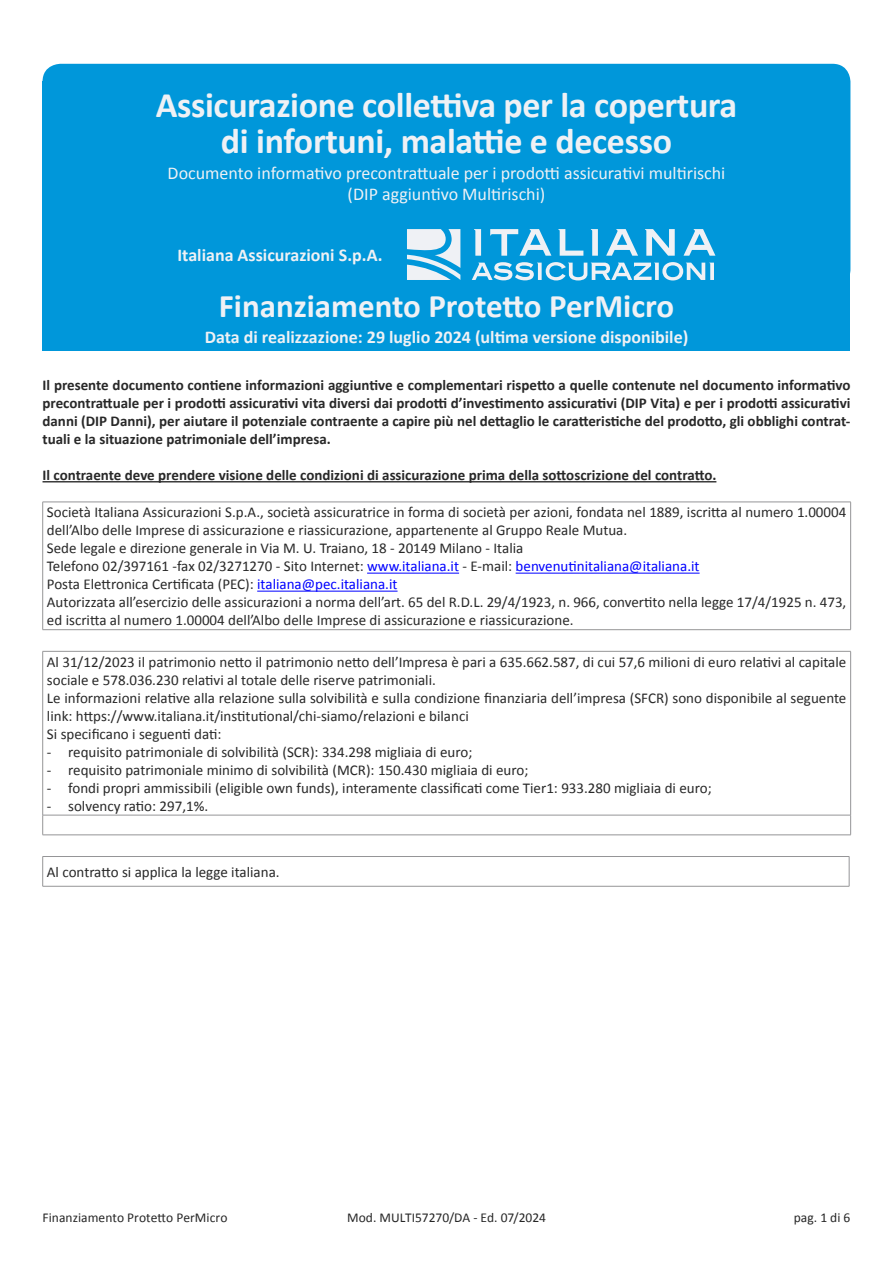
<style>
.page{position:relative;width:893px;height:1263px;background:#fff}
.page>*{position:absolute;margin:0;border:0;box-sizing:border-box;transform-origin:0 0}
._18b_bianco{font:700 36px/36px "Calibri";letter-spacing:-.01em;color:#eff1f5;text-align:center}
._12b_bianco{font:700 33px "Calibri";color:#eff1f5}
._12b_bianco-2{font:18px "Calibri";color:#eff1f5}
._12b_bianco-3{font:700 18px "Calibri";color:#eff1f5}
._10n_nero{font:15px/18px "Calibri";color:#282828}
._10b_nero{font:700 15px/18px "Calibri";color:#282828;text-align:justify}
.Paragrafo_base{font:13.5px "Calibri";letter-spacing:.005em;color:#262626}
.s1{color:#00f}
</style>
<div class="page">
<div style="left:43px;top:64px;width:807px;height:223px;background:#0097da;border-radius:18px"></div>
<hr style="left:43px;top:481px;width:673px;height:1px;background:#282828">
<div style="left:43px;top:81px;width:807px;height:270px;background:#0097da"></div>
<svg style="left:407px;top:229px;width:53px;height:51px"></svg>
<svg style="left:474px;top:229px;width:7px;height:27px"></svg>
<svg style="left:490px;top:229px;width:61px;height:27px"></svg>
<svg style="left:558px;top:229px;width:25px;height:27px"></svg>
<svg style="left:591px;top:229px;width:7px;height:27px"></svg>
<svg style="left:606px;top:229px;width:32px;height:27px"></svg>
<svg style="left:645px;top:229px;width:30px;height:27px"></svg>
<svg style="left:683px;top:229px;width:32px;height:27px"></svg>
<svg style="left:472px;top:262px;width:242px;height:18px"></svg>
<hr style="left:43px;top:502px;width:808px;height:1px;background:#959597">
<hr style="left:42px;top:502px;width:1px;height:127px;background:#959597">
<hr style="left:850px;top:502px;width:1px;height:127px;background:#959597">
<hr style="left:43px;top:629px;width:808px;height:1px;background:#959597">
<hr style="left:367px;top:573px;width:92px;height:1px;background:#00f">
<hr style="left:516px;top:573px;width:184px;height:1px;background:#00f">
<hr style="left:257px;top:591px;width:141px;height:1px;background:#00f">
<hr style="left:43px;top:651px;width:808px;height:1px;background:#959597">
<hr style="left:42px;top:651px;width:1px;height:164px;background:#959597">
<hr style="left:850px;top:651px;width:1px;height:164px;background:#959597">
<hr style="left:43px;top:815px;width:808px;height:1px;background:#959597">
<svg style="left:42px;top:815px;width:1px;height:20px"></svg>
<svg style="left:850px;top:815px;width:1px;height:20px"></svg>
<hr style="left:43px;top:835px;width:808px;height:1px;background:#959597">
<hr style="left:43px;top:856px;width:806px;height:1px;background:#959597">
<svg style="left:42px;top:857px;width:1px;height:29px"></svg>
<svg style="left:849px;top:857px;width:1px;height:29px"></svg>
<hr style="left:43px;top:886px;width:806px;height:1px;background:#959597">
<p class="_18b_bianco" style="left:156px;top:87px;width:583px">Assicurazione collettiva per la copertura di infortuni, malattie e decesso</p>
<p class="_12b_bianco-2" style="left:168px;top:162px;width:559px">Documento informativo precontrattuale per i prodotti assicurativi multirischi</p>
<p class="_12b_bianco-2" style="left:348px;top:183px;width:199px">(DIP aggiuntivo Multirischi)</p>
<p class="_12b_bianco-3" style="left:178px;top:243px;width:207px">Italiana Assicurazioni S.p.A.</p>
<p class="_12b_bianco" style="left:219px;top:285px;width:457px">Finanziamento Protetto PerMicro</p>
<p class="_12b_bianco-3" style="left:205px;top:325px;width:485px">Data di realizzazione: 29 luglio 2024 (ultima versione disponibile)</p>
<p class="_10b_nero" style="left:43px;top:376px;width:809px">Il presente documento contiene informazioni aggiuntive e complementari rispetto a quelle contenute nel documento informativo precontrattuale per i prodotti assicurativi vita diversi dai prodotti d’investimento assicurativi (DIP Vita) e per i prodotti assicurativi danni (DIP Danni), per aiutare il potenziale contraente a capire più nel dettaglio le caratteristiche del prodotto, gli obblighi contrat&shy;tuali e la situazione patrimoniale dell’impresa.</p>
<p class="_10b_nero" style="left:43px;top:466px;width:675px">Il contraente deve prendere visione delle condizioni di assicurazione prima della sottoscrizione del contratto.</p>
<p class="_10n_nero" style="left:47px;top:503px;width:801px">Società Italiana Assicurazioni S.p.A., società assicuratrice in forma di società per azioni, fondata nel 1889, iscritta al numero 1.00004 dell’Albo delle Imprese di assicurazione e riassicurazione, appartenente al Gruppo Reale Mutua.</p>
<p class="_10n_nero" style="left:47px;top:539px;width:478px">Sede legale e direzione generale in Via M. U. Traiano, 18 - 20149 Milano - Italia</p>
<p class="_10n_nero" style="left:47px;top:557px;width:654px">Telefono 02/397161 -fax 02/3271270 - Sito Internet: <span class="s1">www.italiana.it</span> - E-mail: <span class="s1">benvenutinitaliana@italiana.it</span></p>
<p class="_10n_nero" style="left:47px;top:575px;width:352px">Posta Elettronica Certificata (PEC): <span class="s1">italiana@pec.italiana.it</span></p>
<p class="_10n_nero" style="left:47px;top:593px;width:801px">Autorizzata all’esercizio delle assicurazioni a norma dell’art. 65 del R.D.L. 29/4/1923, n. 966, convertito nella legge 17/4/1925 n. 473, ed iscritta al numero 1.00004 dell’Albo delle Imprese di assicurazione e riassicurazione.</p>
<p class="_10n_nero" style="left:47px;top:653px;width:801px">Al 31/12/2023 il patrimonio netto il patrimonio netto dell’Impresa è pari a 635.662.587, di cui 57,6 milioni di euro relativi al capitale sociale e 578.036.230 relativi al totale delle riserve patrimoniali.</p>
<p class="_10n_nero" style="left:47px;top:689px;width:801px">Le informazioni relative alla relazione sulla solvibilità e sulla condizione finanziaria dell’impresa (SFCR) sono disponibile al seguente link: https://www.italiana.it/institutional/chi-siamo/relazioni e bilanci</p>
<p class="_10n_nero" style="left:47px;top:725px;width:176px">Si specificano i seguenti dati:</p>
<p class="_10n_nero" style="left:47px;top:743px;width:427px">- requisito patrimoniale di solvibilità (SCR): 334.298 migliaia di euro;</p>
<p class="_10n_nero" style="left:47px;top:761px;width:483px">- requisito patrimoniale minimo di solvibilità (MCR): 150.430 migliaia di euro;</p>
<p class="_10n_nero" style="left:47px;top:779px;width:666px">- fondi propri ammissibili (eligible own funds), interamente classificati come Tier1: 933.280 migliaia di euro;</p>
<p class="_10n_nero" style="left:47px;top:797px;width:163px">- solvency ratio: 297,1%.</p>
<p class="_10n_nero" style="left:47px;top:863px;width:234px">Al contratto si applica la legge italiana.</p>
<p class="Paragrafo_base" style="left:43px;top:1209px;width:187px">Finanziamento Protetto PerMicro</p>
<p class="Paragrafo_base" style="left:347px;top:1209px;width:200px">Mod. MULTI57270/DA - Ed. 07/2024</p>
<p class="Paragrafo_base" style="left:794px;top:1209px;width:58px">pag. 1 di 6</p>
</div>
